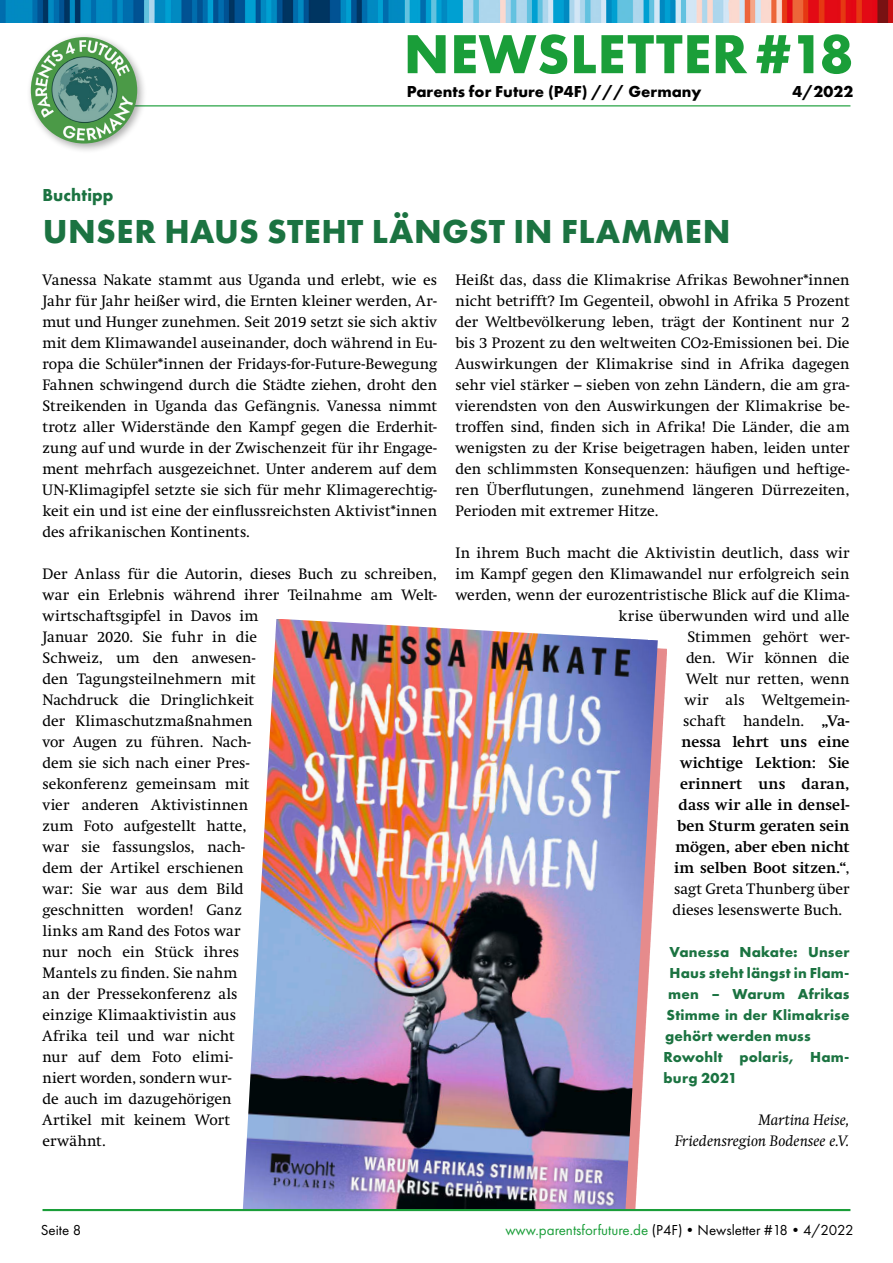
<style>
.page{position:relative;width:893px;height:1263px;background:#fff}
.page>*{position:absolute;margin:0;border:0;box-sizing:border-box;transform-origin:0 0}
.t1{font:700 57px "Futura PT";letter-spacing:.01em;color:#1a9e39}
.t2{font:700 34.5px "Futura PT";letter-spacing:.015em;color:#1b7341}
.t3{font:700 18px "Futura PT";letter-spacing:.01em;color:#1b7341;scale:.96 1}
.t4{font:700 16.5px "Futura PT";color:#000}
.t5{font:15px/21px "Swift";letter-spacing:.005em;color:#000;text-align:justify}
.t6{font:700 15px "Swift";letter-spacing:.005em;color:#000}
.t7{font:700 15px "Futura PT";letter-spacing:.015em;color:#1b7341}
.t8{font:15px "Futura PT";color:#000}
.t9{font:italic 15px/21px "Swift";letter-spacing:.01em;color:#000;text-align:right}
.s1{font-weight:700}
.s2{font-weight:400}
.s3{color:#1a9e39}
</style>
<div class="page">
<div style="left:251px;top:628px;width:416px;height:611px;background:#cd1719;opacity:.5"></div>
<img style="left:243px;top:619px;width:415px;height:590px">
<div style="left:0;top:1211px;width:893px;height:52px;background:#fff"></div>
<img style="left:0;top:0;width:893px;height:22px">
<hr style="left:43px;top:105px;width:807px;height:1px;background:#1a9e39">
<div style="left:26px;top:33px;width:121px;height:121px;background:#000;opacity:.33"></div>
<img style="left:31px;top:37px;width:106px;height:107px;border-radius:53px">
<hr style="left:43px;top:1209px;width:807px;height:2px;background:#1a9e39">
<h1 class="t1" style="left:404px;top:17px;width:451px">NEWSLETTER #18</h1>
<p class="t4" style="left:407px;top:81px;width:296px">Parents for Future (P4F) /// Germany</p>
<p class="t4" style="left:793px;top:81px;width:62px">4/2022</p>
<p class="t3" style="left:43px;top:183px;width:75px">Buchtipp</p>
<h2 class="t2" style="left:43px;top:209px;width:689px">UNSER HAUS STEHT LÄNGST IN FLAMMEN</h2>
<p class="t5" style="left:43px;top:269px;width:396px">Vanessa Nakate stammt aus Uganda und erlebt, wie es Jahr für Jahr heißer wird, die Ernten kleiner werden, Ar&shy;mut und Hunger zunehmen. Seit 2019 setzt sie sich aktiv mit dem Klimawandel auseinander, doch während in Eu&shy;ropa die Schüler*innen der Fridays-for-Future-Bewegung Fahnen schwingend durch die Städte ziehen, droht den Streikenden in Uganda das Gefängnis. Vanessa nimmt trotz aller Widerstände den Kampf gegen die Erderhit&shy;zung auf und wurde in der Zwischenzeit für ihr Engage&shy;ment mehrfach ausgezeichnet. Unter anderem auf dem UN-Klimagipfel setzte sie sich für mehr Klimagerechtig&shy;keit ein und ist eine der einflussreichsten Aktivist*innen des afrikanischen Kontinents.</p>
<p class="t5" style="left:43px;top:563px;width:396px;text-align:left">Der Anlass für die Autorin, dieses Buch zu schreiben, war ein Erlebnis während ihrer Teilnahme am Welt&shy;wirtschaftsgipfel in Davos im<br>Januar 2020. Sie fuhr in die<br>Schweiz, um den anwesen-<br>den Tagungsteilnehmern mit<br>Nachdruck die Dringlichkeit<br>der Klimaschutzmaßnahmen<br>vor Augen zu führen. Nach-<br>dem sie sich nach einer Pres-<br>sekonferenz gemeinsam mit<br>vier anderen Aktivistinnen<br>zum Foto aufgestellt hatte,<br>war sie fassungslos, nach-<br>dem der Artikel erschienen<br>war: Sie war aus dem Bild<br>geschnitten worden! Ganz<br>links am Rand des Fotos war<br>nur noch ein Stück ihres<br>Mantels zu finden. Sie nahm<br>an der Pressekonferenz als<br>einzige Klimaaktivistin aus<br>Afrika teil und war nicht<br>nur auf dem Foto elimi-<br>niert worden, sondern wur-<br>de auch im dazugehörigen<br>Artikel mit keinem Wort<br>erwähnt.</p>
<p class="t5" style="left:455px;top:269px;width:396px">Heißt das, dass die Klimakrise Afrikas Bewohner*innen nicht betrifft? Im Gegenteil, obwohl in Afrika 5 Prozent der Weltbevölkerung leben, trägt der Kontinent nur 2 bis 3 Prozent zu den weltweiten CO2-Emissionen bei. Die Auswirkungen der Klimakrise sind in Afrika dagegen sehr viel stärker – sieben von zehn Ländern, die am gra&shy;vierendsten von den Auswirkungen der Klimakrise be&shy;troffen sind, finden sich in Afrika! Die Länder, die am wenigsten zu der Krise beigetragen haben, leiden unter den schlimmsten Konsequenzen: häufigen und heftige&shy;ren Überflutungen, zunehmend längeren Dürrezeiten, Perioden mit extremer Hitze.</p>
<p class="t5" style="left:455px;top:542px;width:396px">In ihrem Buch macht die Aktivistin deutlich, dass wir</p>
<p class="t5" style="left:455px;top:563px;width:396px">im Kampf gegen den Klimawandel nur erfolgreich sein</p>
<p class="t5" style="left:455px;top:584px;width:396px">werden, wenn der eurozentristische Blick auf die Klima-</p>
<p class="t5" style="left:619px;top:605px;width:232px">krise überwunden wird und alle</p>
<p class="t5" style="left:688px;top:626px;width:163px">Stimmen gehört wer-</p>
<p class="t5" style="left:686px;top:647px;width:165px">den. Wir können die</p>
<p class="t5" style="left:686px;top:668px;width:165px">Welt nur retten, wenn</p>
<p class="t5" style="left:685px;top:689px;width:166px">wir als Weltgemein-</p>
<p class="t5" style="left:683px;top:710px;width:168px">schaft handeln. <span class="s1">„Va-</span></p>
<p class="t6" style="left:682px;top:733px;width:170px">nessa lehrt uns eine</p>
<p class="t6" style="left:680px;top:754px;width:171px">wichtige Lektion: Sie</p>
<p class="t6" style="left:680px;top:775px;width:171px">erinnert uns daran,</p>
<p class="t6" style="left:679px;top:796px;width:173px">dass wir alle in densel-</p>
<p class="t6" style="left:677px;top:817px;width:174px">ben Sturm geraten sein</p>
<p class="t6" style="left:676px;top:838px;width:176px">mögen, aber eben nicht</p>
<p class="t6" style="left:674px;top:859px;width:177px">im selben Boot sitzen.“<span class="s2">,</span></p>
<p class="t5" style="left:674px;top:878px;width:177px">sagt Greta Thunberg über</p>
<p class="t5" style="left:673px;top:899px;width:171px">dieses lesenswerte Buch.</p>
<p class="t7" style="left:670px;top:942px;width:182px">Vanessa Nakate: Unser</p>
<p class="t7" style="left:670px;top:963px;width:182px">Haus steht längst in Flam-</p>
<p class="t7" style="left:668px;top:984px;width:183px">men – Warum Afrikas</p>
<p class="t7" style="left:667px;top:1005px;width:185px">Stimme in der Klimakrise</p>
<p class="t7" style="left:665px;top:1026px;width:147px">gehört werden muss</p>
<p class="t7" style="left:664px;top:1047px;width:187px">Rowohlt polaris, Ham-</p>
<p class="t7" style="left:664px;top:1068px;width:75px">burg 2021</p>
<p class="t9" style="left:675px;top:1109px;width:176px">Martina Heise,<br>Friedensregion Bodensee e.V.</p>
<p class="t8" style="left:41px;top:1221px;width:42px">Seite 8</p>
<p class="t8" style="left:505px;top:1221px;width:350px"><span class="s3">www.parentsforfuture.de</span> (P4F)•Newsletter #18•4/2022</p>
</div>
